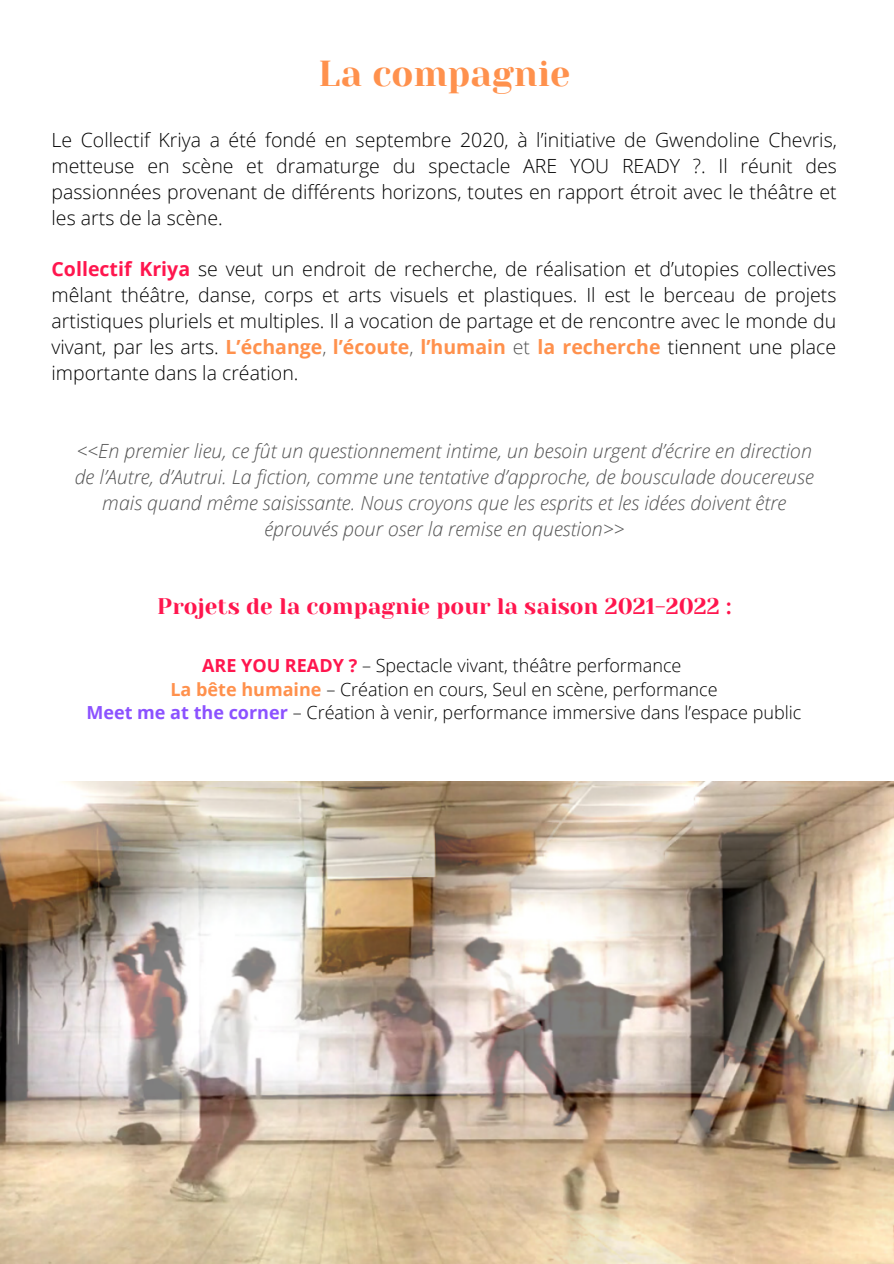
<style>
.page{position:relative;width:894px;height:1264px;background:#fff}
.page>*{position:absolute;margin:0;border:0;box-sizing:border-box;transform-origin:0 0}
.t1{font:36px "Yeseva One";color:#ff914d}
.t2{font:22.5px "Yeseva One";color:#ff164e}
.t3{font:300 19.5px/26px "Open Sans";color:#000;text-align:justify}
.t4{font:italic 300 19.5px "Open Sans";color:#545454}
.t5{font:300 18px "Open Sans";color:#000}
.s1{font-weight:700;color:#ff164e}
.s2{font-weight:700;color:#ff914d}
.s3{color:#545454}
.s4{font-weight:700;color:#8c52ff}
</style>
<div class="page">
<img style="left:0;top:781px;width:893px;height:482px">
<p class="t1" style="left:318px;top:53px;width:253px">La compagnie</p>
<p class="t3" style="left:52px;top:126px;width:786px">Le Collectif Kriya a été fondé en septembre 2020, à l’initiative de Gwendoline Chevris, metteuse en scène et dramaturge du spectacle ARE YOU READY ?. Il réunit des passionnées provenant de différents horizons, toutes en rapport étroit avec le théâtre et les arts de la scène.</p>
<p class="t3" style="left:52px;top:256px;width:786px"><span class="s1">Collectif Kriya</span> se veut un endroit de recherche, de réalisation et d’utopies collectives mêlant théâtre, danse, corps et arts visuels et plastiques. Il est le berceau de projets artistiques pluriels et multiples. Il a vocation de partage et de rencontre avec le monde du vivant, par les arts. <span class="s2">L’échange</span><span class="s3">,</span> <span class="s2">l’écoute</span><span class="s3">,</span> <span class="s2">l’humain</span> <span class="s3">et</span> <span class="s2">la recherche</span> tiennent une place importante dans la création.</p>
<p class="t4" style="left:77px;top:437px;width:736px">&lt;&lt;En premier lieu, ce fût un questionnement intime, un besoin urgent d’écrire en direction</p>
<p class="t4" style="left:75px;top:463px;width:740px">de l’Autre, d’Autrui. La fiction, comme une tentative d’approche, de bousculade doucereuse</p>
<p class="t4" style="left:102px;top:489px;width:685px">mais quand même saisissante. Nous croyons que les esprits et les idées doivent être</p>
<p class="t4" style="left:264px;top:514px;width:361px">éprouvés pour oser la remise en question&gt;&gt;</p>
<p class="t2" style="left:157px;top:594px;width:575px">Projets de la compagnie pour la saison 2021-2022 :</p>
<p class="t5" style="left:202px;top:652px;width:481px"><span class="s1">ARE YOU READY ?</span> – Spectacle vivant, théâtre performance</p>
<p class="t5" style="left:170px;top:676px;width:548px"><span class="s2">La bête humaine</span> – Création en cours, Seul en scène, performance</p>
<p class="t5" style="left:86px;top:700px;width:716px"><span class="s4">Meet me at the corner</span> – Création à venir, performance immersive dans l’espace public</p>
</div>
